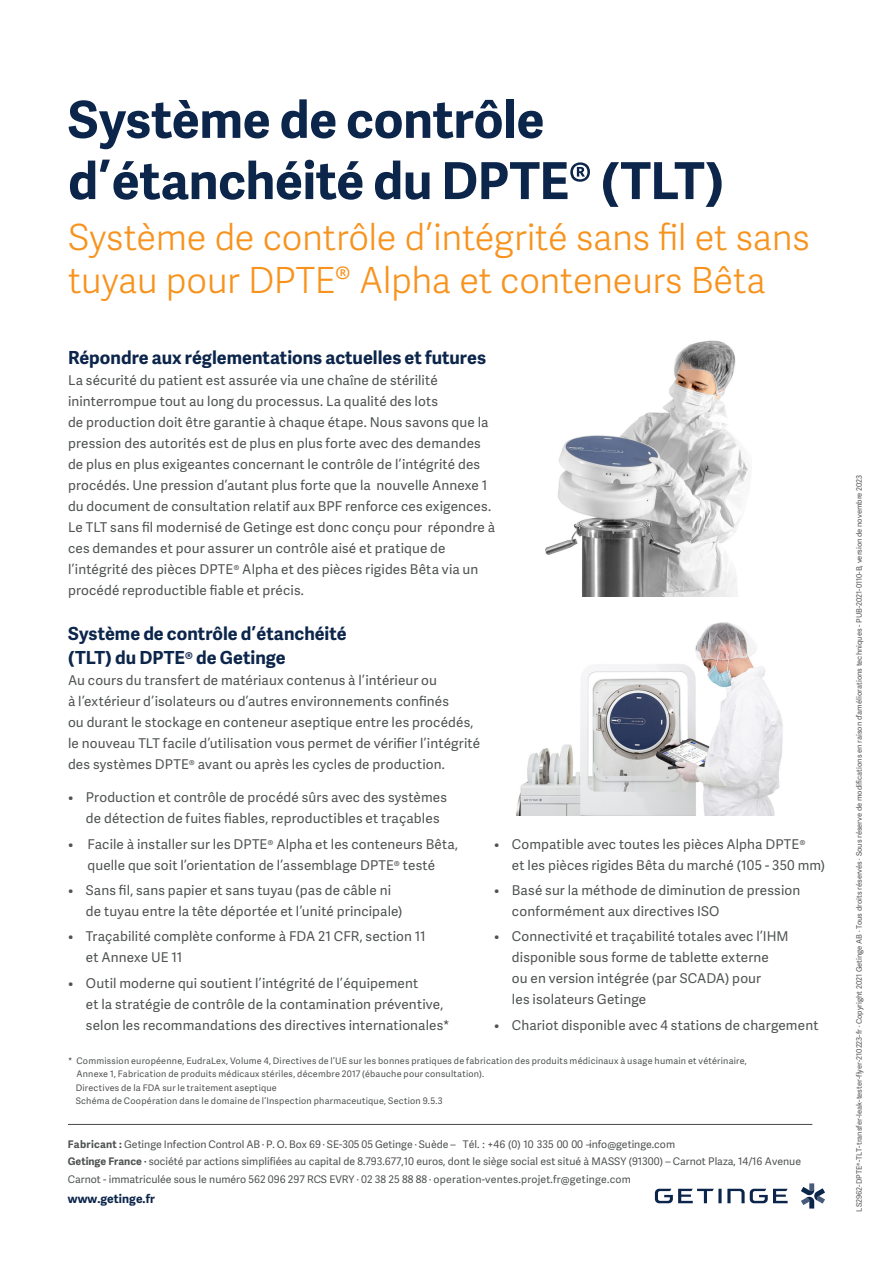
<style>
.page{position:relative;width:893px;height:1263px;background:#fff}
.page>*{position:absolute;margin:0;border:0;box-sizing:border-box;transform-origin:0 0}
.A5_Heading_Adelle_Sa{font:700 51px/61.2px "Adelle Sans";letter-spacing:-.005em;color:#0c254b}
.A5_Sub-heading_Adell{font:36px/43.2px "Adelle Sans Lt";letter-spacing:-.01em;color:#f7931d}
.A5_Sub-heading_Body{font:700 18px/23.2px "Adelle Sans";color:#0c254b}
.A5_Body_copy_Adelle{font:13.5px/21px "Adelle Sans";letter-spacing:.01em;color:#505353}
.A5_Back_cover_URL_Ad{font:700 12px "Adelle Sans";letter-spacing:.005em;color:#0c254b}
.A5_Back_cover_URL_Ad-2{font:10.5px/17.9px "Adelle Sans";color:#505353}
.A5_Body_copy_Adelle-2{font:9px "Adelle Sans";letter-spacing:.025em;color:#505353}
.A5_Front_Back_cover{font:7.5px "Adelle Sans";color:#505353}
.s1{font-weight:700}
.s2{font-style:inherit}
</style>
<div class="page">
<hr style="left:68px;top:1124px;width:744px;height:1px;background:#505353">
<img style="left:545px;top:340px;width:204px;height:256px">
<img style="left:516px;top:622px;width:267px;height:193px">
<svg style="left:801px;top:1183px;width:24px;height:25px"></svg>
<svg style="left:655px;top:1189px;width:133px;height:14px"></svg>
<p class="A5_Heading_Adelle_Sa" style="left:68px;top:87px;width:658px">Système de contrôle d’étanchéité du DPTE® (TLT)</p>
<p class="A5_Sub-heading_Adell" style="left:68px;top:214px;width:743px">Système de contrôle d’intégrité sans fil et sans tuyau pour DPTE® Alpha et conteneurs Bêta</p>
<p class="A5_Sub-heading_Body" style="left:68px;top:345px;width:419px">Répondre aux réglementations actuelles et futures</p>
<p class="A5_Body_copy_Adelle" style="left:68px;top:369px;width:425px">La sécurité du patient est assurée via une chaîne de stérilité ininterrompue tout au long du processus. La qualité des lots<br>de production doit être garantie à chaque étape. Nous savons que la pression des autorités est de plus en plus forte avec des demandes de plus en plus exigeantes concernant le contrôle de l’intégrité des procédés. Une pression d’autant plus forte que la nouvelle Annexe 1 du document de consultation relatif aux BPF renforce ces exigences.</p>
<p class="A5_Body_copy_Adelle" style="left:68px;top:516px;width:429px">Le TLT sans fil modernisé de Getinge est donc conçu pour répondre à ces demandes et pour assurer un contrôle aisé et pratique de l’intégrité des pièces DPTE® Alpha et des pièces rigides Bêta via un procédé reproductible fiable et précis.</p>
<p class="A5_Sub-heading_Body" style="left:68px;top:622px;width:280px">Système de contrôle d’étanchéité (TLT) du DPTE® de Getinge</p>
<p class="A5_Body_copy_Adelle" style="left:68px;top:669px;width:414px">Au cours du transfert de matériaux contenus à l’intérieur ou<br>à l’extérieur d’isolateurs ou d’autres environnements confinés<br>ou durant le stockage en conteneur aseptique entre les procédés, le nouveau TLT facile d’utilisation vous permet de vérifier l’intégrité des systèmes DPTE® avant ou après les cycles de production.</p>
<p class="A5_Body_copy_Adelle" style="left:86px;top:787px;width:363px;text-indent:-18px">• Production et contrôle de procédé sûrs avec des systèmes de détection de fuites fiables, reproductibles et traçables</p>
<p class="A5_Body_copy_Adelle" style="left:68px;top:833px;width:392px;text-align:center">• Facile à installer sur les DPTE® Alpha et les conteneurs Bêta, quelle que soit l’orientation de l’assemblage DPTE® testé</p>
<p class="A5_Body_copy_Adelle" style="left:86px;top:879px;width:318px;text-indent:-18px">• Sans fil, sans papier et sans tuyau (pas de câble ni de tuyau entre la tête déportée et l’unité principale)</p>
<p class="A5_Body_copy_Adelle" style="left:86px;top:925px;width:341px;text-indent:-18px">• Traçabilité complète conforme à FDA 21 CFR, section 11 et Annexe UE 11</p>
<p class="A5_Body_copy_Adelle" style="left:86px;top:972px;width:365px;text-indent:-18px">• Outil moderne qui soutient l’intégrité de l’équipement<br>et la stratégie de contrôle de la contamination préventive, selon les recommandations des directives internationales*</p>
<p class="A5_Body_copy_Adelle" style="left:512px;top:833px;width:315px;text-indent:-18px">• Compatible avec toutes les pièces Alpha DPTE®<br>et les pièces rigides Bêta du marché (105 - 350 mm)</p>
<p class="A5_Body_copy_Adelle" style="left:512px;top:879px;width:290px;text-indent:-18px">• Basé sur la méthode de diminution de pression conformément aux directives ISO</p>
<p class="A5_Body_copy_Adelle" style="left:512px;top:925px;width:278px;text-indent:-18px">• Connectivité et traçabilité totales avec l’IHM disponible sous forme de tablette externe<br>ou en version intégrée (par SCADA) pour<br>les isolateurs Getinge</p>
<p class="A5_Body_copy_Adelle" style="left:494px;top:1014px;width:326px">• Chariot disponible avec 4 stations de chargement</p>
<p class="A5_Body_copy_Adelle-2" style="left:68px;top:1054px;width:680px">* Commission européenne, EudraLex, Volume 4, Directives de l’UE sur les bonnes pratiques de fabrication des produits médicinaux à usage humain et vétérinaire,</p>
<p class="A5_Body_copy_Adelle-2" style="left:76px;top:1067px;width:409px">Annexe 1, Fabrication de produits médicaux stériles, décembre 2017 (ébauche pour consultation).</p>
<p class="A5_Body_copy_Adelle-2" style="left:76px;top:1081px;width:203px">Directives de la FDA sur le traitement aseptique</p>
<p class="A5_Body_copy_Adelle-2" style="left:76px;top:1094px;width:368px">Schéma de Coopération dans le domaine de l’Inspection pharmaceutique, Section 9.5.3</p>
<p class="A5_Back_cover_URL_Ad-2" style="left:68px;top:1135px;width:735px"><span class="s1">Fabricant :</span> <span class="s2">Getinge Infection Control AB · P. O. Box 69 · SE-305 05 Getinge · Suède – Tél. : +46 (0) 10 335 00 00 – info@getinge.com<br></span><span class="s1">Getinge France ·</span> société par actions simplifiées au capital de 8.793.677,10 euros, dont le siège social est situé à MASSY (91300) – Carnot Plaza, 14/16 Avenue<br>Carnot - immatriculée sous le numéro 562 096 297 RCS EVRY · 02 38 25 88 88 <span class="s2">· operation-ventes.projet.fr@getinge.com</span></p>
<p class="A5_Back_cover_URL_Ad" style="left:68px;top:1190px;width:89px">www.getinge.fr</p>
<p class="A5_Front_Back_cover" style="left:854px;top:1211px;width:738px;rotate:-90deg">LS2962-DPTE®-TLT-transfer-leak-tester-flyer-210223-fr · Copyright 2021 Getinge AB · Tous droits réservés · Sous réserve de modifications en raison d’améliorations techniques - PUB-2021-0110-<span class="s2">B</span>, version de <span class="s2">novembre 2023</span></p>
</div>
